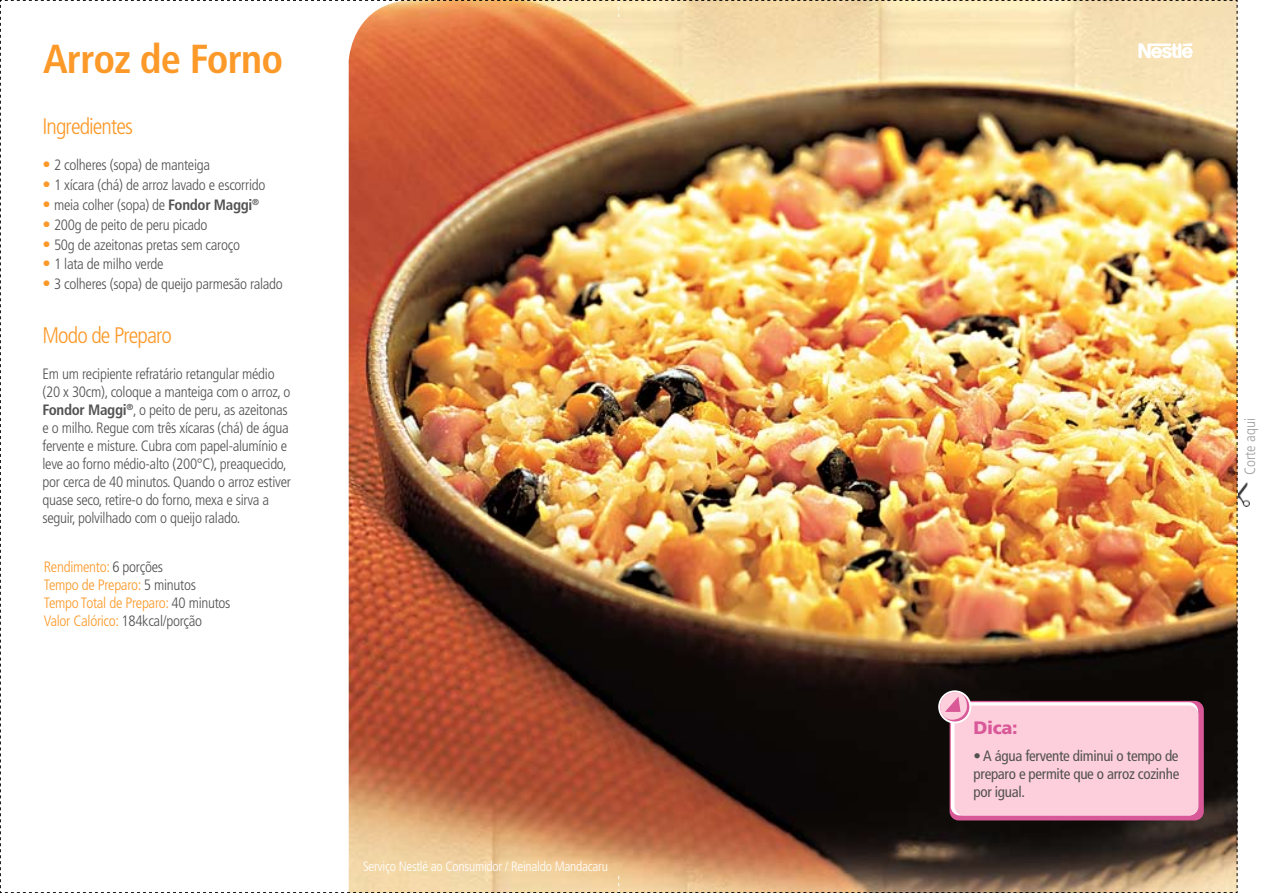
<style>
.page{position:relative;width:1263px;height:893px;background:#fff}
.page>*{position:absolute;margin:0;border:0;box-sizing:border-box;transform-origin:0 0}
.t1{font:700 condensed 40.5px "Frutiger";letter-spacing:-.02em;color:#fc9928}
.t2{font:300 condensed 22.5px "Frutiger";letter-spacing:-.04em;color:#fc9928}
.t3{font:900 18px "Frutiger";color:#d95998}
.t4{font:300 condensed 15px/18px "Frutiger";letter-spacing:-.02em;color:#525252}
.t5{font:300 condensed 15px/18px "Frutiger";letter-spacing:-.02em;color:#fc9928}
.t6{font:condensed 15px/18px "Frutiger";letter-spacing:-.02em;color:#525252;text-align:justify}
.t7{font:300 condensed 15px "Frutiger";color:#9f9f9f}
.t8{font:300 condensed 13.5px "Frutiger";letter-spacing:-.02em;color:#fff}
.s1{font-size:16.5px;color:#fc9928}
.s2{font-weight:700}
.s3{color:#525252}
</style>
<div class="page">
<img style="left:1238px;top:483px;width:11px;height:24px">
<img style="left:0;top:0;width:1238px;height:893px">
<h1 class="t1" style="left:43px;top:35px;width:242px">Arroz de Forno</h1>
<h2 class="t2" style="left:43px;top:114px;width:92px">Ingredientes</h2>
<p class="t4" style="left:43px;top:156px;width:169px"><span class="s1">•</span> 2 colheres (sopa) de manteiga</p>
<p class="t4" style="left:43px;top:176px;width:224px"><span class="s1">•</span> 1 xícara (chá) de arroz lavado e escorrido</p>
<p class="t4" style="left:43px;top:196px;width:218px"><span class="s1">•</span> meia colher (sopa) de <span class="s2">Fondor Maggi</span><sup>®</sup></p>
<p class="t4" style="left:43px;top:216px;width:166px"><span class="s1">•</span> 200g de peito de peru picado</p>
<p class="t4" style="left:43px;top:236px;width:199px"><span class="s1">•</span> 50g de azeitonas pretas sem caroço</p>
<p class="t4" style="left:43px;top:255px;width:123px"><span class="s1">•</span> 1 lata de milho verde</p>
<p class="t4" style="left:43px;top:275px;width:242px"><span class="s1">•</span> 3 colheres (sopa) de queijo parmesão ralado</p>
<h2 class="t2" style="left:43px;top:323px;width:131px">Modo de Preparo</h2>
<p class="t4" style="left:43px;top:365px;width:250px">Em um recipiente refratário retangular médio (20 x 30cm), coloque a manteiga com o arroz, o <span class="s2">Fondor Maggi</span><sup>®</sup>, o peito de peru, as azeitonas e o milho. Regue com três xícaras (chá) de água fervente e misture. Cubra com papel-alumínio e leve ao forno médio-alto (200°C), preaquecido, por cerca de 40 minutos. Quando o arroz estiver quase seco, retire-o do forno, mexa e sirva a seguir, polvilhado com o queijo ralado.</p>
<p class="t5" style="left:44px;top:557px;width:188px">Rendimento: <span class="s3">6 porções<br></span>Tempo de Preparo: <span class="s3">5 minutos<br></span>Tempo Total de Preparo: <span class="s3">40 minutos<br></span>Valor Calórico: <span class="s3">184kcal/porção</span></p>
<p class="t8" style="left:363px;top:858px;width:246px">Serviço Nestlé ao Consumidor / Reinaldo Mandacaru</p>
<p class="t7" style="left:1241px;top:475px;width:58px;rotate:-90deg">Corte aqui</p>
<p class="t3" style="left:974px;top:717px;width:46px">Dica:</p>
<p class="t6" style="left:974px;top:747px;width:207px">• A água fervente diminui o tempo de preparo e permite que o arroz cozinhe por igual.</p>
</div>
